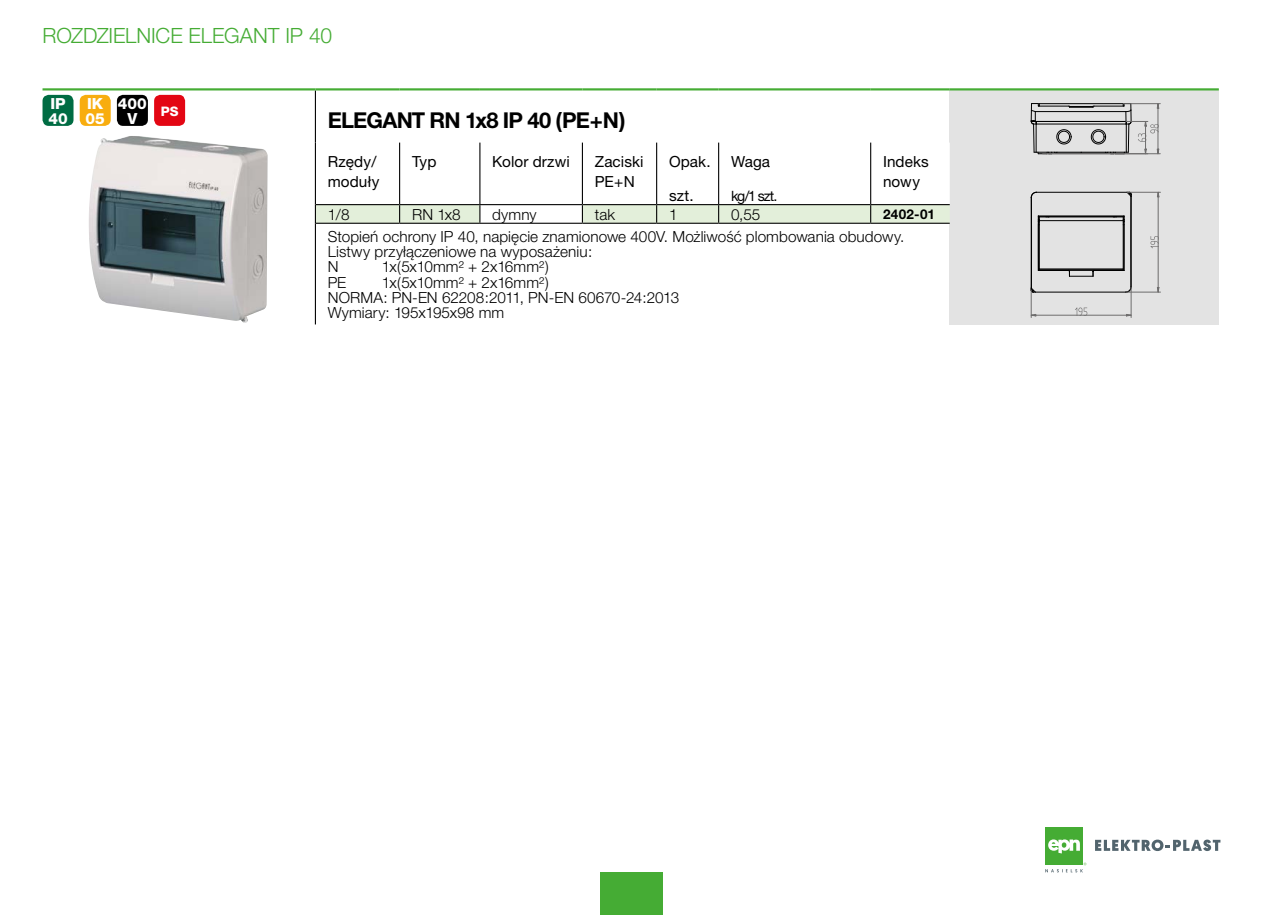
<style>
.page{position:relative;width:1263px;height:915px;background:#fff}
.page>*{position:absolute;margin:0;border:0;box-sizing:border-box;transform-origin:0 0}
.Normalny{font:700 21.9px "Helvetica Neue CE";letter-spacing:-.04em;color:#000}
.t1{font:300 21px "Helvetica Neue CE";letter-spacing:-.005em;color:#45ac34}
.Normalny-2{font:300 15.3px "Helvetica Neue CE";letter-spacing:.005em;color:#000}
.t2{font:15.3px "Helvetica Neue CE";letter-spacing:.005em;color:#000}
.Normalny-3{font:800 15.3px "Helvetica Neue CE";color:#fff}
.t3{font:14.25px "Helvetica Neue CE";color:#000}
.INDEX-P{font:700 13.5px "Helvetica Neue CE";letter-spacing:.02em;color:#000}
.Normalny-4{font:800 13.05px "Helvetica Neue CE";color:#fff}
</style>
<div class="page">
<div style="left:600px;top:872px;width:63px;height:42px;background:#45ac34"></div>
<div style="left:1045px;top:827px;width:38px;height:38px;background:#45ac34"></div>
<svg style="left:1048px;top:839px;width:32px;height:14px"></svg>
<svg style="left:1095px;top:839px;width:125px;height:11px"></svg>
<svg style="left:1045px;top:862px;width:41px;height:10px"></svg>
<div style="left:950px;top:89px;width:269px;height:235px;background:#e3e3e3"></div>
<hr style="left:315px;top:90px;width:1px;height:52px;background:#000">
<svg style="left:315px;top:142px;width:635px;height:81px"></svg>
<hr style="left:315px;top:223px;width:1px;height:101px;background:#000">
<hr style="left:399px;top:142px;width:1px;height:62px;background:#000">
<hr style="left:479px;top:142px;width:1px;height:62px;background:#000">
<hr style="left:582px;top:142px;width:1px;height:62px;background:#000">
<hr style="left:656px;top:142px;width:1px;height:62px;background:#000">
<hr style="left:718px;top:142px;width:1px;height:62px;background:#000">
<hr style="left:718px;top:204px;width:153px;height:1px;background:#000">
<hr style="left:870px;top:142px;width:1px;height:62px;background:#000">
<hr style="left:316px;top:204px;width:84px;height:1px;background:#000">
<hr style="left:400px;top:204px;width:80px;height:1px;background:#000">
<hr style="left:582px;top:204px;width:75px;height:1px;background:#000">
<hr style="left:657px;top:204px;width:61px;height:1px;background:#000">
<hr style="left:480px;top:204px;width:102px;height:1px;background:#000">
<hr style="left:871px;top:204px;width:79px;height:1px;background:#000">
<hr style="left:316px;top:223px;width:84px;height:1px;background:#000">
<hr style="left:400px;top:223px;width:80px;height:1px;background:#000">
<hr style="left:480px;top:223px;width:102px;height:1px;background:#000">
<hr style="left:582px;top:223px;width:75px;height:1px;background:#000">
<hr style="left:657px;top:223px;width:62px;height:1px;background:#000">
<hr style="left:719px;top:223px;width:152px;height:1px;background:#000">
<hr style="left:871px;top:223px;width:79px;height:1px;background:#000">
<hr style="left:43px;top:88px;width:272px;height:2px;background:#45ac34">
<hr style="left:315px;top:88px;width:85px;height:2px;background:#45ac34">
<hr style="left:400px;top:88px;width:80px;height:2px;background:#45ac34">
<hr style="left:480px;top:88px;width:102px;height:2px;background:#45ac34">
<hr style="left:582px;top:88px;width:75px;height:2px;background:#45ac34">
<hr style="left:657px;top:88px;width:62px;height:2px;background:#45ac34">
<hr style="left:719px;top:88px;width:152px;height:2px;background:#45ac34">
<hr style="left:871px;top:88px;width:79px;height:2px;background:#45ac34">
<hr style="left:950px;top:88px;width:269px;height:2px;background:#45ac34">
<img style="left:89px;top:136px;width:179px;height:187px">
<hr style="left:1038px;top:270px;width:30px;height:1px;background:#000">
<hr style="left:1094px;top:270px;width:30px;height:1px;background:#000">
<svg style="left:1068px;top:270px;width:26px;height:7px"></svg>
<hr style="left:1035px;top:292px;width:91px;height:1px;background:#000">
<hr style="left:1036px;top:192px;width:91px;height:1px;background:#000">
<hr style="left:1039px;top:216px;width:84px;height:1px;background:#000">
<hr style="left:1039px;top:220px;width:84px;height:1px;background:#000">
<hr style="left:1039px;top:268px;width:84px;height:1px;background:#000">
<hr style="left:1039px;top:269px;width:84px;height:1px;background:#000">
<svg style="left:1123px;top:192px;width:9px;height:101px"></svg>
<hr style="left:1127px;top:192px;width:33px;height:1px;background:#7c7b7b">
<hr style="left:1126px;top:292px;width:34px;height:1px;background:#7c7b7b">
<hr style="left:1158px;top:192px;width:1px;height:100px;background:#7c7b7b">
<svg style="left:1150px;top:236px;width:9px;height:12px"></svg>
<svg style="left:1030px;top:192px;width:10px;height:125px"></svg>
<hr style="left:1131px;top:287px;width:1px;height:30px;background:#7c7b7b">
<hr style="left:1031px;top:315px;width:100px;height:1px;background:#7c7b7b">
<svg style="left:1075px;top:307px;width:12px;height:9px"></svg>
<hr style="left:1123px;top:103px;width:37px;height:1px;background:#7c7b7b">
<hr style="left:1042px;top:153px;width:118px;height:1px;background:#7c7b7b">
<svg style="left:1031px;top:103px;width:128px;height:52px"></svg>
<div style="left:43px;top:95px;width:31px;height:31px;background:#006c43;border-radius:6px"></div>
<div style="left:80px;top:95px;width:31px;height:31px;background:#f8ad0f;border-radius:6px"></div>
<div style="left:117px;top:95px;width:31px;height:31px;background:#000;border-radius:6px"></div>
<div style="left:154px;top:95px;width:31px;height:31px;background:#e30613;border-radius:6px"></div>
<h2 class="t1" style="left:43px;top:22px;width:291px">ROZDZIELNICE ELEGANT IP 40</h2>
<p class="Normalny-3" style="left:50px;top:94px;width:17px">IP</p>
<p class="Normalny-3" style="left:48px;top:109px;width:21px">40</p>
<p class="Normalny-3" style="left:87px;top:94px;width:18px">IK</p>
<p class="Normalny-3" style="left:86px;top:109px;width:21px">05</p>
<p class="Normalny-3" style="left:118px;top:94px;width:30px">400</p>
<p class="Normalny-3" style="left:127px;top:109px;width:11px">V</p>
<p class="Normalny-4" style="left:161px;top:103px;width:19px">PS</p>
<p class="Normalny" style="left:328px;top:106px;width:299px">ELEGANT RN 1x8 IP 40 (PE+N)</p>
<p class="t2" style="left:328px;top:152px;width:50px">Rzędy/</p>
<p class="t2" style="left:328px;top:172px;width:53px">moduły</p>
<p class="t2" style="left:412px;top:152px;width:26px">Typ</p>
<p class="t2" style="left:492px;top:152px;width:79px">Kolor drzwi</p>
<p class="t2" style="left:595px;top:152px;width:50px">Zaciski</p>
<p class="t2" style="left:595px;top:172px;width:42px">PE+N</p>
<p class="t2" style="left:669px;top:152px;width:43px">Opak.</p>
<p class="t2" style="left:669px;top:186px;width:26px">szt.</p>
<p class="t2" style="left:731px;top:152px;width:41px">Waga</p>
<p class="t3" style="left:731px;top:187px;width:48px">kg/1 szt.</p>
<p class="t2" style="left:883px;top:152px;width:47px">Indeks</p>
<p class="t2" style="left:883px;top:172px;width:38px">nowy</p>
<p class="Normalny-2" style="left:328px;top:205px;width:23px">1/8</p>
<p class="Normalny-2" style="left:412px;top:205px;width:50px">RN 1x8</p>
<p class="Normalny-2" style="left:492px;top:205px;width:46px">dymny</p>
<p class="Normalny-2" style="left:595px;top:205px;width:22px">tak</p>
<p class="Normalny-2" style="left:669px;top:205px;width:10px">1</p>
<p class="Normalny-2" style="left:731px;top:205px;width:31px">0,55</p>
<p class="INDEX-P" style="left:883px;top:206px;width:54px">2402-01</p>
<p class="Normalny-2" style="left:328px;top:227px;width:578px">Stopień ochrony IP 40, napięcie znamionowe 400V. Możliwość plombowania obudowy.</p>
<p class="Normalny-2" style="left:328px;top:242px;width:266px">Listwy przyłączeniowe na wyposażeniu:</p>
<p class="Normalny-2" style="left:328px;top:257px;width:12px">N</p>
<p class="Normalny-2" style="left:382px;top:257px;width:168px">1x(5x10mm² + 2x16mm²)</p>
<p class="Normalny-2" style="left:328px;top:273px;width:20px">PE</p>
<p class="Normalny-2" style="left:382px;top:273px;width:168px">1x(5x10mm² + 2x16mm²)</p>
<p class="Normalny-2" style="left:328px;top:288px;width:353px">NORMA: PN-EN 62208:2011, PN-EN 60670-24:2013</p>
<p class="Normalny-2" style="left:328px;top:303px;width:178px">Wymiary: 195x195x98 mm</p>
</div>
